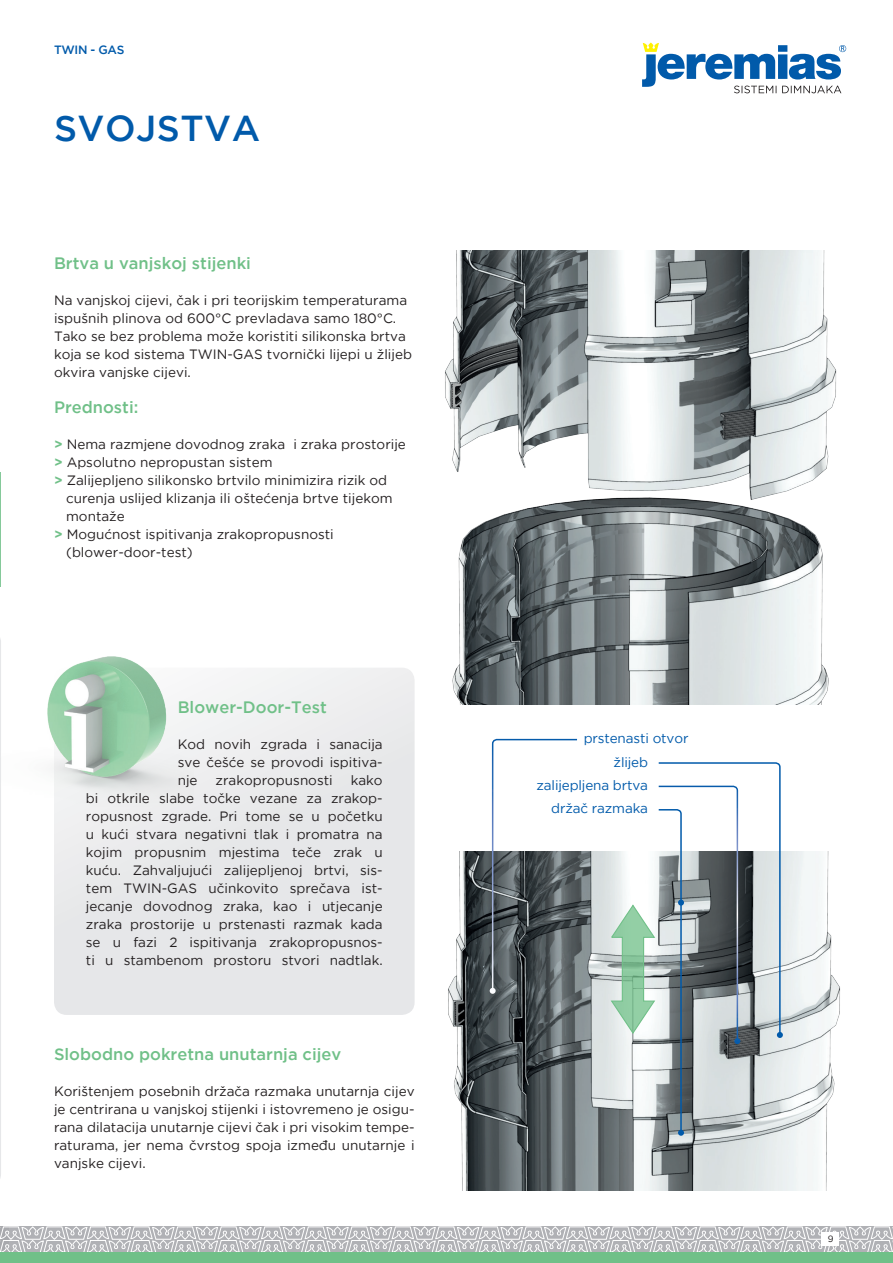
<style>
.page{position:relative;width:893px;height:1263px;background:#fff}
.page>*{position:absolute;margin:0;border:0;box-sizing:border-box;transform-origin:0 0}
.t1{font:500 36px "Gotham";letter-spacing:.015em;color:#015aaa}
.t2{font:500 16.5px "Gotham";color:#70c088}
.t3{font:13.5px/18px "Gotham";color:#231f20;text-align:justify}
.t4{font:13.5px "Gotham";letter-spacing:-.01em;color:#015aaa}
.t5{font:500 12px "Gotham";letter-spacing:-.025em;color:#015aaa}
.t6{font:9px "Gotham";color:#231f20}
.s1{font-weight:700;color:#70c088}
</style>
<div class="page">
<svg style="left:0;top:1226px;width:893px;height:26px;background:#c6c6c9"></svg>
<div style="left:822px;top:1233px;width:17px;height:13px;background:#fff"></div>
<div style="left:0;top:1252px;width:893px;height:11px;background:#70c088"></div>
<img style="left:448px;top:851px;width:392px;height:340px">
<img style="left:445px;top:251px;width:392px;height:454px">
<svg style="left:0;top:638px;width:1px;height:540px"></svg>
<hr style="left:0;top:472px;width:1px;height:115px;background:#70c088">
<svg style="left:54px;top:668px;width:361px;height:347px;background:#e8e9eb"></svg>
<img style="left:0;top:656px;width:193px;height:150px">
<hr style="left:680px;top:903px;width:2px;height:230px;background:#015aaa">
<svg style="left:678px;top:1130px;width:6px;height:6px"></svg>
<svg style="left:610px;top:762px;width:173px;height:282px"></svg>
<svg style="left:490px;top:738px;width:88px;height:256px"></svg>
<svg style="left:642px;top:43px;width:204px;height:50px"></svg>
<p class="t5" style="left:54px;top:42px;width:72px">TWIN - GAS</p>
<h1 class="t1" style="left:54px;top:105px;width:208px">SVOJSTVA</h1>
<p class="t2" style="left:54px;top:253px;width:198px">Brtva u vanjskoj stijenki</p>
<p class="t3" style="left:54px;top:291px;width:359px;text-align:left">Na vanjskoj cijevi, čak i pri teorijskim temperaturama ispušnih plinova od 600°C prevladava samo 180°C.<br>Tako se bez problema može koristiti silikonska brtva koja se kod sistema TWIN-GAS tvornički lijepi u žlijeb okvira vanjske cijevi.</p>
<p class="t2" style="left:54px;top:397px;width:86px">Prednosti:</p>
<p class="t3" style="left:54px;top:435px;width:353px;text-align:left"><span class="s1">&gt;</span> Nema razmjene dovodnog zraka i zraka prostorije <span class="s1">&gt;</span> Apsolutno nepropustan sistem<br><span class="s1">&gt;</span> Zalijepljeno silikonsko brtvilo minimizira rizik od</p>
<p class="t3" style="left:66px;top:489px;width:328px">curenja uslijed klizanja ili oštećenja brtve tijekom</p>
<p class="t3" style="left:66px;top:507px;width:60px">montaže</p>
<p class="t3" style="left:54px;top:525px;width:281px"><span class="s1">&gt;</span> Mogućnost ispitivanja zrakopropusnosti</p>
<p class="t3" style="left:66px;top:543px;width:128px">(blower-door-test)</p>
<p class="t2" style="left:178px;top:696px;width:151px">Blower-Door-Test</p>
<p class="t3" style="left:178px;top:735px;width:206px">Kod novih zgrada i sanacija sve češće se provodi ispitiva&shy;nje</p>
<p class="t3" style="left:86px;top:771px;width:298px;text-indent:265px">kako bi otkrile slabe točke vezane za zrakop&shy;ropusnost zgrade. Pri tome se u početku u kući stvara negativni tlak i promatra na kojim propusnim mjestima teče zrak u kuću. Zahvaljujući zalijepljenoj brtvi, sis&shy;tem TWIN-GAS učinkovito sprečava ist&shy;jecanje dovodnog zraka, kao i utjecanje zraka prostorije u prstenasti razmak kada se u fazi 2 ispitivanja zrakopropusnos&shy;ti u stambenom prostoru stvori nadtlak.</p>
<p class="t3" style="left:216px;top:771px;width:119px">zrakopropusnosti</p>
<p class="t2" style="left:54px;top:1043px;width:289px">Slobodno pokretna unutarnja cijev</p>
<p class="t3" style="left:54px;top:1082px;width:362px">Korištenjem posebnih držača razmaka unutarnja cijev je centrirana u vanjskoj stijenki i istovremeno je osigu&shy;rana dilatacija unutarnje cijevi čak i pri visokim tempe&shy;raturama, jer nema čvrstog spoja između unutarnje i vanjske cijevi.</p>
<p class="t4" style="left:584px;top:730px;width:106px">prstenasti otvor</p>
<p class="t4" style="left:614px;top:753px;width:36px">žlijeb</p>
<p class="t4" style="left:536px;top:777px;width:113px">zalijepljena brtva</p>
<p class="t4" style="left:551px;top:800px;width:98px">držač razmaka</p>
<p class="t6" style="left:828px;top:1233px;width:7px">9</p>
</div>
